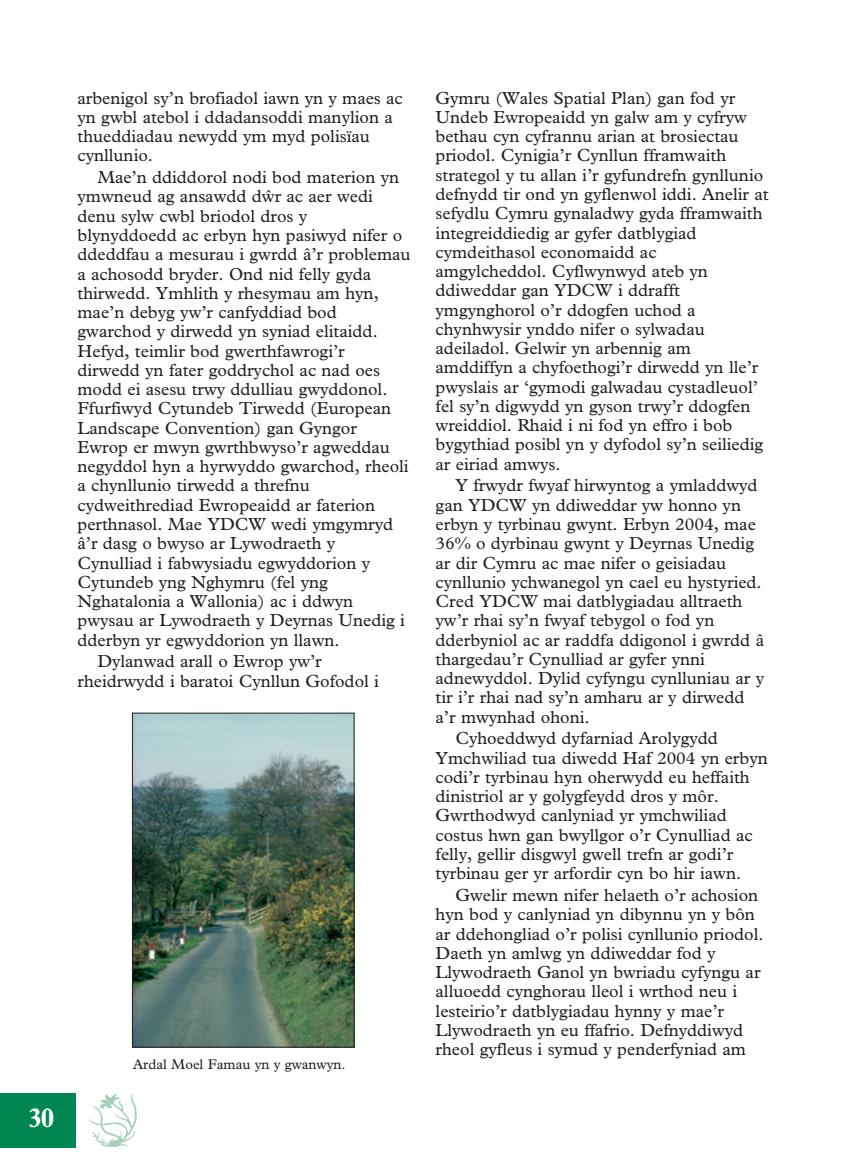
<style>
.page{position:relative;width:845px;height:1167px;background:#fff}
.page>*{position:absolute;margin:0;border:0;box-sizing:border-box;transform-origin:0 0}
.t1{font:700 condensed 28px "Plantin";color:#fff}
.t2{font:17.5px/19.2px "M Plantin";color:#231f20}
.t3{font:14px "M Plantin";color:#231f20}
</style>
<div class="page">
<svg style="left:0;top:712px;width:355px;height:436px"></svg>
<p class="t2" style="left:77px;top:89px;width:327px">arbenigol sy’n brofiadol iawn yn y maes ac yn gwbl atebol i ddadansoddi manylion a thueddiadau newydd ym myd polisïau cynllunio.</p>
<p class="t2" style="left:77px;top:169px;width:334px;text-indent:20px">Mae’n ddiddorol nodi bod materion yn ymwneud ag ansawdd dwˆ r ac aer wedi denu sylw cwbl briodol dros y blynyddoedd ac erbyn hyn pasiwyd nifer o ddeddfau a mesurau i gwrdd â’r problemau a achosodd bryder. Ond nid felly gyda thirwedd. Ymhlith y rhesymau am hyn, mae’n debyg yw’r canfyddiad bod gwarchod y dirwedd yn syniad elitaidd.<br>Hefyd, teimlir bod gwerthfawrogi’r dirwedd yn fater goddrychol ac nad oes modd ei asesu trwy ddulliau gwyddonol.<br>Ffurfiwyd Cytundeb Tirwedd (European Landscape Convention) gan Gyngor Ewrop er mwyn gwrthbwyso’r agweddau negyddol hyn a hyrwyddo gwarchod, rheoli a chynllunio tirwedd a threfnu cydweithrediad Ewropeaidd ar faterion perthnasol. Mae YDCW wedi ymgymryd â’r dasg o bwyso ar Lywodraeth y Cynulliad i fabwysiadu egwyddorion y Cytundeb yng Nghymru (fel yng Nghatalonia a Wallonia) ac i ddwyn pwysau ar Lywodraeth y Deyrnas Unedig i dderbyn yr egwyddorion yn llawn.</p>
<p class="t2" style="left:77px;top:652px;width:303px;text-indent:20px">Dylanwad arall o Ewrop yw’r rheidrwydd i baratoi Cynllun Gofodol i</p>
<h1 class="t1" style="left:28px;top:1107px;width:27px">30</h1>
<p class="t3" style="left:133px;top:1058px;width:214px">Ardal Moel Famau yn y gwanwyn.</p>
<p class="t2" style="left:435px;top:89px;width:334px">Gymru (Wales Spatial Plan) gan fod yr Undeb Ewropeaidd yn galw am y cyfryw bethau cyn cyfrannu arian at brosiectau priodol. Cynigia’r Cynllun fframwaith strategol y tu allan i’r gyfundrefn gynllunio defnydd tir ond yn gyflenwol iddi. Anelir at sefydlu Cymru gynaladwy gyda fframwaith integreiddiedig ar gyfer datblygiad cymdeithasol economaidd ac amgylcheddol. Cyflwynwyd ateb yn ddiweddar gan YDCW i ddrafft ymgynghorol o’r ddogfen uchod a chynhwysir ynddo nifer o sylwadau adeiladol. Gelwir yn arbennig am amddiffyn a chyfoethogi’r dirwedd yn lle’r pwyslais ar ‘gymodi galwadau cystadleuol’ fel sy’n digwydd yn gyson trwy’r ddogfen wreiddiol. Rhaid i ni fod yn effro i bob bygythiad posibl yn y dyfodol sy’n seiliedig ar eiriad amwys.</p>
<p class="t2" style="left:435px;top:477px;width:330px;text-indent:20px">Y frwydr fwyaf hirwyntog a ymladdwyd gan YDCW yn ddiweddar yw honno yn erbyn y tyrbinau gwynt. Erbyn 2004, mae 36% o dyrbinau gwynt y Deyrnas Unedig ar dir Cymru ac mae nifer o geisiadau cynllunio ychwanegol yn cael eu hystyried.<br>Cred YDCW mai datblygiadau alltraeth yw’r rhai sy’n fwyaf tebygol o fod yn dderbyniol ac ar raddfa ddigonol i gwrdd â thargedau’r Cynulliad ar gyfer ynni adnewyddol. Dylid cyfyngu cynlluniau ar y tir i’r rhai nad sy’n amharu ar y dirwedd a’r mwynhad ohoni.</p>
<p class="t2" style="left:435px;top:729px;width:334px;text-indent:20px">Cyhoeddwyd dyfarniad Arolygydd Ymchwiliad tua diwedd Haf 2004 yn erbyn codi’r tyrbinau hyn oherwydd eu heffaith dinistriol ar y golygfeydd dros y môr.<br>Gwrthodwyd canlyniad yr ymchwiliad costus hwn gan bwyllgor o’r Cynulliad ac felly, gellir disgwyl gwell trefn ar godi’r tyrbinau ger yr arfordir cyn bo hir iawn.</p>
<p class="t2" style="left:435px;top:886px;width:329px;text-indent:20px">Gwelir mewn nifer helaeth o’r achosion hyn bod y canlyniad yn dibynnu yn y bôn ar ddehongliad o’r polisi cynllunio priodol.<br>Daeth yn amlwg yn ddiweddar fod y Llywodraeth Ganol yn bwriadu cyfyngu ar alluoedd cynghorau lleol i wrthod neu i lesteirio’r datblygiadau hynny y mae’r Llywodraeth yn eu ffafrio. Defnyddiwyd rheol gyfleus i symud y penderfyniad am</p>
</div>
